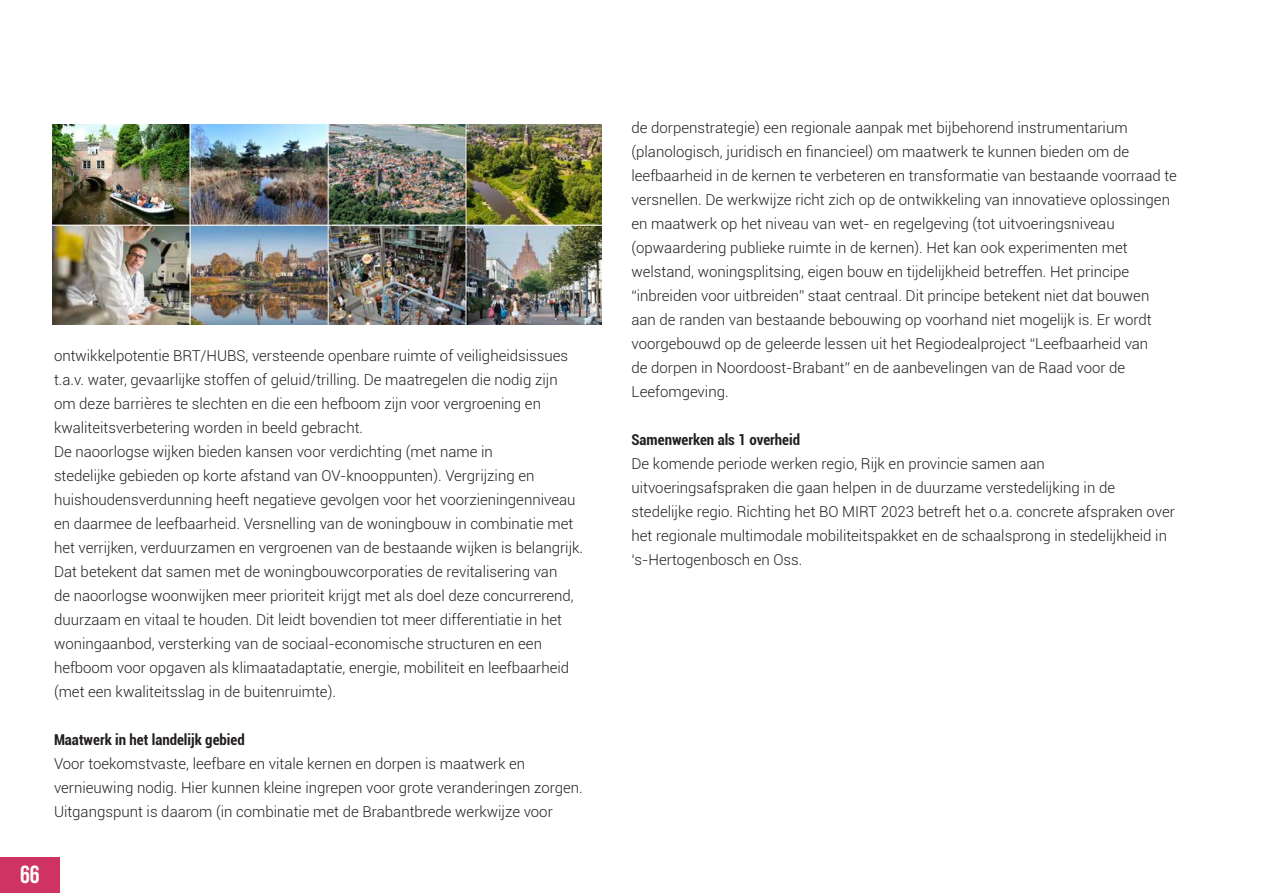
<style>
.page{position:relative;width:1263px;height:893px;background:#fff}
.page>*{position:absolute;margin:0;border:0;box-sizing:border-box;transform-origin:0 0}
.t1{font:24.75px "Bebas Neue";color:#fff}
.t2{font:300 15px/24px "Roboto";color:#231f20}
.t3{font:700 condensed 15px "Roboto";color:#231f20}
</style>
<div class="page">
<img style="left:52px;top:125px;width:549px;height:200px">
<div style="left:0;top:857px;width:60px;height:36px;background:#ce3364"></div>
<p class="t2" style="left:54px;top:343px;width:516px">ontwikkelpotentie BRT/HUBS, versteende openbare ruimte of veiligheidsissues t.a.v. water, gevaarlijke stoffen of geluid/trilling. De maatregelen die nodig zijn om deze barrières te slechten en die een hefboom zijn voor vergroening en kwaliteitsverbetering worden in beeld gebracht.</p>
<p class="t2" style="left:54px;top:439px;width:531px">De naoorlogse wijken bieden kansen voor verdichting (met name in<br>stedelijke gebieden op korte afstand van OV-knooppunten). Vergrijzing en huishoudensverdunning heeft negatieve gevolgen voor het voorzieningenniveau en daarmee de leefbaarheid. Versnelling van de woningbouw in combinatie met het verrijken, verduurzamen en vergroenen van de bestaande wijken is belangrijk.<br>Dat betekent dat samen met de woningbouwcorporaties de revitalisering van<br>de naoorlogse woonwijken meer prioriteit krijgt met als doel deze concurrerend, duurzaam en vitaal te houden. Dit leidt bovendien tot meer differentiatie in het woningaanbod, versterking van de sociaal-economische structuren en een hefboom voor opgaven als klimaatadaptatie, energie, mobiliteit en leefbaarheid (met een kwaliteitsslag in de buitenruimte).</p>
<p class="t3" style="left:54px;top:729px;width:192px">Maatwerk in het landelijk gebied</p>
<p class="t2" style="left:54px;top:751px;width:530px">Voor toekomstvaste, leefbare en vitale kernen en dorpen is maatwerk en vernieuwing nodig. Hier kunnen kleine ingrepen voor grote veranderingen zorgen.<br>Uitgangspunt is daarom (in combinatie met de Brabantbrede werkwijze voor</p>
<h1 class="t1" style="left:20px;top:861px;width:21px">66</h1>
<p class="t2" style="left:631px;top:115px;width:547px">de dorpenstrategie) een regionale aanpak met bijbehorend instrumentarium (planologisch, juridisch en financieel) om maatwerk te kunnen bieden om de leefbaarheid in de kernen te verbeteren en transformatie van bestaande voorraad te versnellen. De werkwijze richt zich op de ontwikkeling van innovatieve oplossingen en maatwerk op het niveau van wet- en regelgeving (tot uitvoeringsniveau (opwaardering publieke ruimte in de kernen). Het kan ook experimenten met welstand, woningsplitsing, eigen bouw en tijdelijkheid betreffen. Het principe “inbreiden voor uitbreiden” staat centraal. Dit principe betekent niet dat bouwen aan de randen van bestaande bebouwing op voorhand niet mogelijk is. Er wordt voorgebouwd op de geleerde lessen uit het Regiodealproject “Leefbaarheid van<br>de dorpen in Noordoost-Brabant” en de aanbevelingen van de Raad voor de Leefomgeving.</p>
<p class="t3" style="left:631px;top:429px;width:170px">Samenwerken als 1 overheid</p>
<p class="t2" style="left:631px;top:451px;width:545px">De komende periode werken regio, Rijk en provincie samen aan uitvoeringsafspraken die gaan helpen in de duurzame verstedelijking in de stedelijke regio. Richting het BO MIRT 2023 betreft het o.a. concrete afspraken over het regionale multimodale mobiliteitspakket en de schaalsprong in stedelijkheid in ‘s-Hertogenbosch en Oss.</p>
</div>
